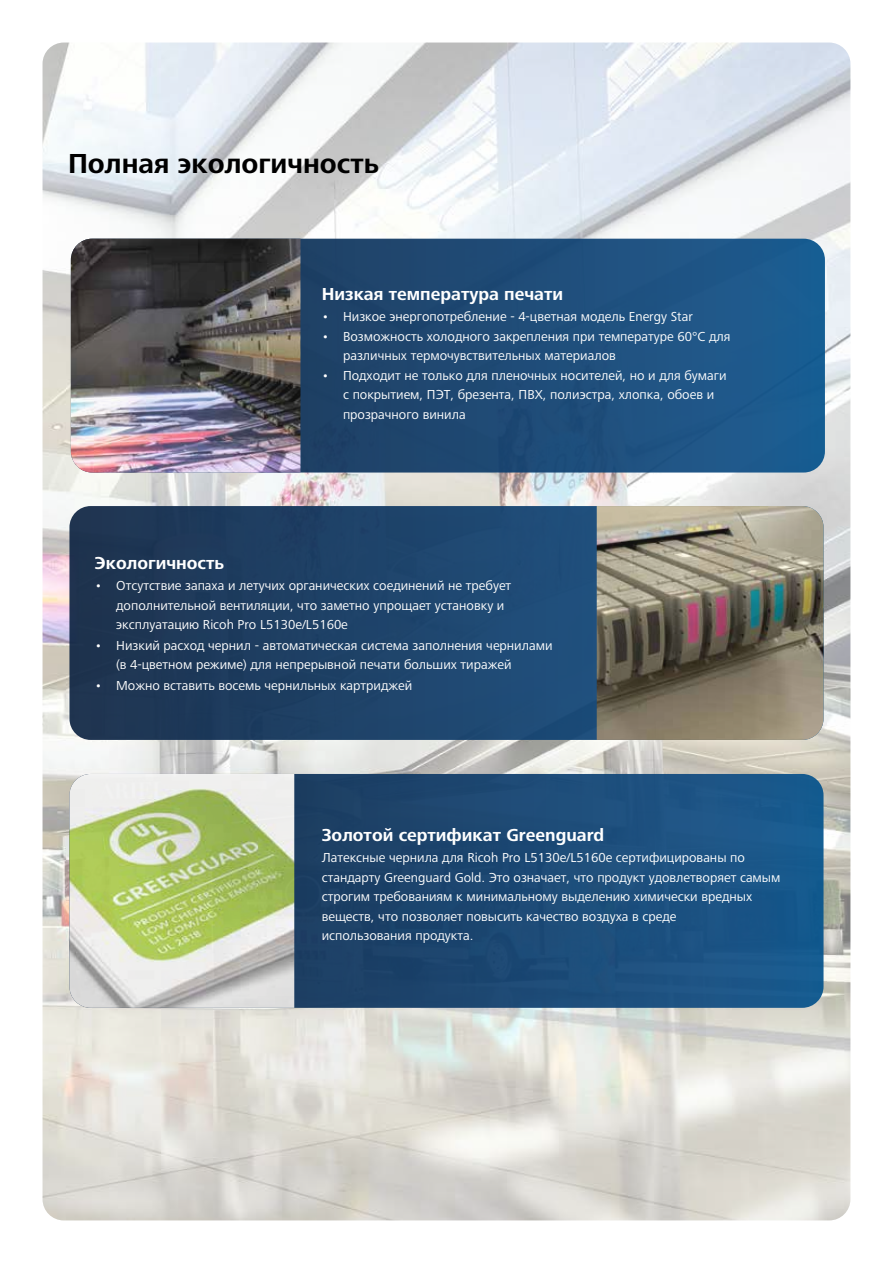
<style>
.page{position:relative;width:893px;height:1263px;background:#fff}
.page>*{position:absolute;margin:0;border:0;box-sizing:border-box;transform-origin:0 0}
.t1{font:700 28.5px "Frutiger Next LTW1 G";color:#000}
.t2{font:700 18px "Frutiger Next LTW1 G";color:#fff}
.t3{font:13.5px/19.5px "Frutiger Next LTW1 G";color:#fff}
</style>
<div class="page">
<img style="left:43px;top:43px;width:807px;height:1177px">
<svg style="left:71px;top:239px;width:754px;height:233px;background:#1e4e7b"></svg>
<img style="left:71px;top:239px;width:229px;height:233px">
<svg style="left:69px;top:774px;width:754px;height:234px;background:#1c4b78"></svg>
<img style="left:69px;top:774px;width:225px;height:234px">
<svg style="left:69px;top:506px;width:754px;height:234px;background:#1f4166"></svg>
<img style="left:597px;top:506px;width:226px;height:234px">
<h1 class="t1" style="left:68px;top:147px;width:312px">Полная экологичность</h1>
<h2 class="t2" style="left:322px;top:284px;width:243px">Низкая температура печати</h2>
<p class="t3" style="left:322px;top:308px;width:372px">• Низкое энергопотребление - 4-цветная модель Energy Star</p>
<p class="t3" style="left:343px;top:327px;width:389px;text-indent:-21px">• Возможность холодного закрепления при температуре 60°C для различных термочувствительных материалов</p>
<p class="t3" style="left:343px;top:366px;width:385px;text-indent:-21px">• Подходит не только для пленочных носителей, но и для бумаги с покрытием, ПЭТ, брезента, ПВХ, полиэстра, хлопка, обоев и прозрачного винила</p>
<h2 class="t2" style="left:95px;top:553px;width:131px">Экологичность</h2>
<p class="t3" style="left:116px;top:577px;width:397px;text-indent:-21px">• Отсутствие запаха и летучих органических соединений не требует дополнительной вентиляции, что заметно упрощает установку и эксплуатацию Ricoh Pro L5130e/L5160e</p>
<p class="t3" style="left:116px;top:636px;width:438px;text-indent:-21px">• Низкий расход чернил - автоматическая система заполнения чернилами (в 4-цветном режиме) для непрерывной печати больших тиражей</p>
<p class="t3" style="left:95px;top:676px;width:319px">• Можно вставить восемь чернильных картриджей</p>
<h2 class="t2" style="left:322px;top:824px;width:284px">Золотой сертификат Greenguard</h2>
<p class="t3" style="left:322px;top:848px;width:460px">Латексные чернила для Ricoh Pro L5130e/L5160e сертифицированы по стандарту Greenguard Gold. Это означает, что продукт удовлетворяет самым строгим требованиям к минимальному выделению химически вредных веществ, что позволяет повысить качество воздуха в среде<br>использования продукта.</p>
</div>
